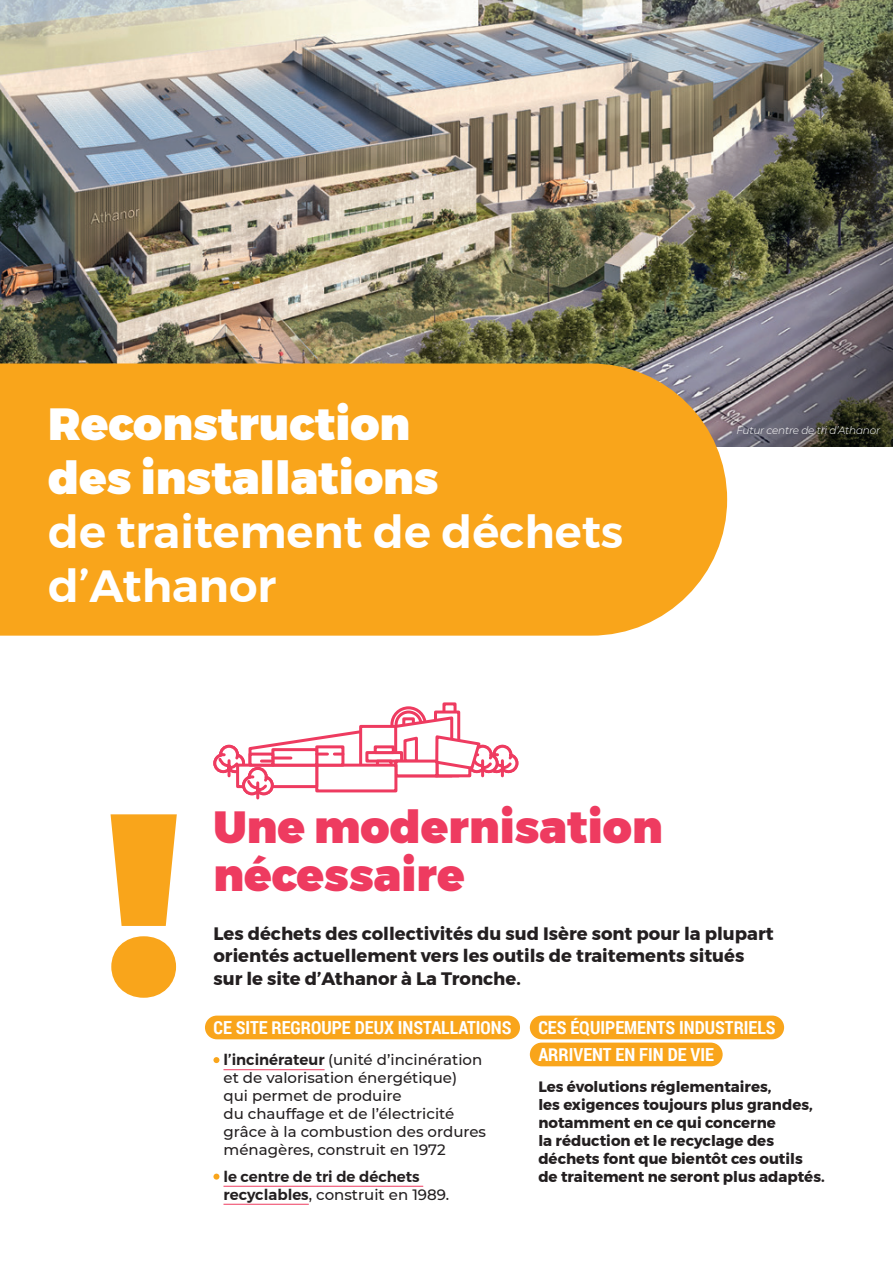
<style>
.page{position:relative;width:893px;height:1263px;background:#fff}
.page>*{position:absolute;margin:0;border:0;box-sizing:border-box;transform-origin:0 0}
.t1{font:900 45px/54px "Montserrat";color:#fff}
.t2{font:600 45px/54px "Montserrat";color:#fff}
.t3{font:900 45px/48px "Montserrat";color:#ee3b60}
.t4{font:700 18px/22.5px "Montserrat";color:#231f20}
.t5{font:700 18px/27px "Roboto Condensed";color:#fff}
.t6{font:700 15px/18px "Montserrat";color:#231f20}
.t7{font:500 15px/18px "Montserrat";color:#231f20}
.t8{font:600 15px/18px "Montserrat";color:#231f20}
.t9{font:italic 300 10.5px "Montserrat";letter-spacing:-.02em;color:#fff}
.s1{font-weight:600}
.s2{font-weight:500}
</style>
<div class="page">
<svg style="left:392px;top:708px;width:33px;height:33px"></svg>
<div style="left:390px;top:706px;width:37px;height:37px;border:3px solid #ee3b60;border-radius:50%"></div>
<div style="left:395px;top:710px;width:28px;height:28px;border:3px solid #ee3b60;border-radius:50%"></div>
<div style="left:442px;top:702px;width:15px;height:24px;background:#fff;border:3px solid #ee3b60"></div>
<svg style="left:434px;top:710px;width:26px;height:4px"></svg>
<svg style="left:213px;top:714px;width:306px;height:86px"></svg>
<img style="left:0;top:0;width:893px;height:446px">
<svg style="left:111px;top:814px;width:66px;height:184px"></svg>
<div style="left:205px;top:1015px;width:315px;height:24px;background:#f9a51b;border-radius:12px"></div>
<hr style="left:223px;top:1069px;width:102px;height:1px;background:#ee3b60">
<hr style="left:223px;top:1186px;width:200px;height:1px;background:#ee3b60">
<hr style="left:223px;top:1204px;width:86px;height:1px;background:#ee3b60">
<svg style="left:213px;top:1057px;width:6px;height:6px"></svg>
<svg style="left:213px;top:1173px;width:6px;height:6px"></svg>
<div style="left:530px;top:1015px;width:254px;height:24px;background:#f9a51b;border-radius:12px"></div>
<div style="left:530px;top:1042px;width:193px;height:24px;background:#f9a51b;border-radius:12px"></div>
<div style="left:0;top:363px;width:727px;height:273px;background:#f9a51b"></div>
<h1 class="t1" style="left:48px;top:398px;width:392px">Reconstruction des installations</h1>
<h1 class="t2" style="left:48px;top:505px;width:577px">de traitement de déchets d’Athanor</h1>
<p class="t9" style="left:736px;top:423px;width:145px">Futur centre de tri d’Athanor</p>
<h1 class="t3" style="left:213px;top:803px;width:451px">Une modernisation nécessaire</h1>
<p class="t4" style="left:213px;top:922px;width:562px">Les déchets des collectivités du sud Isère sont pour la plupart orientés actuellement vers les outils de traitements situés sur le site d’Athanor à La Tronche.</p>
<p class="t5" style="left:213px;top:1014px;width:300px">CE SITE REGROUPE DEUX INSTALLATIONS</p>
<p class="t7" style="left:223px;top:1050px;width:264px"><span class="s1">l’incinérateur</span> (unité d’incinération et de valorisation énergétique)<br>qui permet de produire<br>du chauffage et de l’électricité grâce à la combustion des ordures ménagères, construit en 1972</p>
<p class="t8" style="left:223px;top:1167px;width:227px">le centre de tri de déchets recyclables<span class="s2">, construit en 1989.</span></p>
<p class="t5" style="left:538px;top:1014px;width:239px">CES ÉQUIPEMENTS INDUSTRIELS<br>ARRIVENT EN FIN DE VIE</p>
<p class="t6" style="left:538px;top:1078px;width:288px">Les évolutions réglementaires,<br>les exigences toujours plus grandes, notamment en ce qui concerne<br>la réduction et le recyclage des déchets font que bientôt ces outils de traitement ne seront plus adaptés.</p>
</div>
